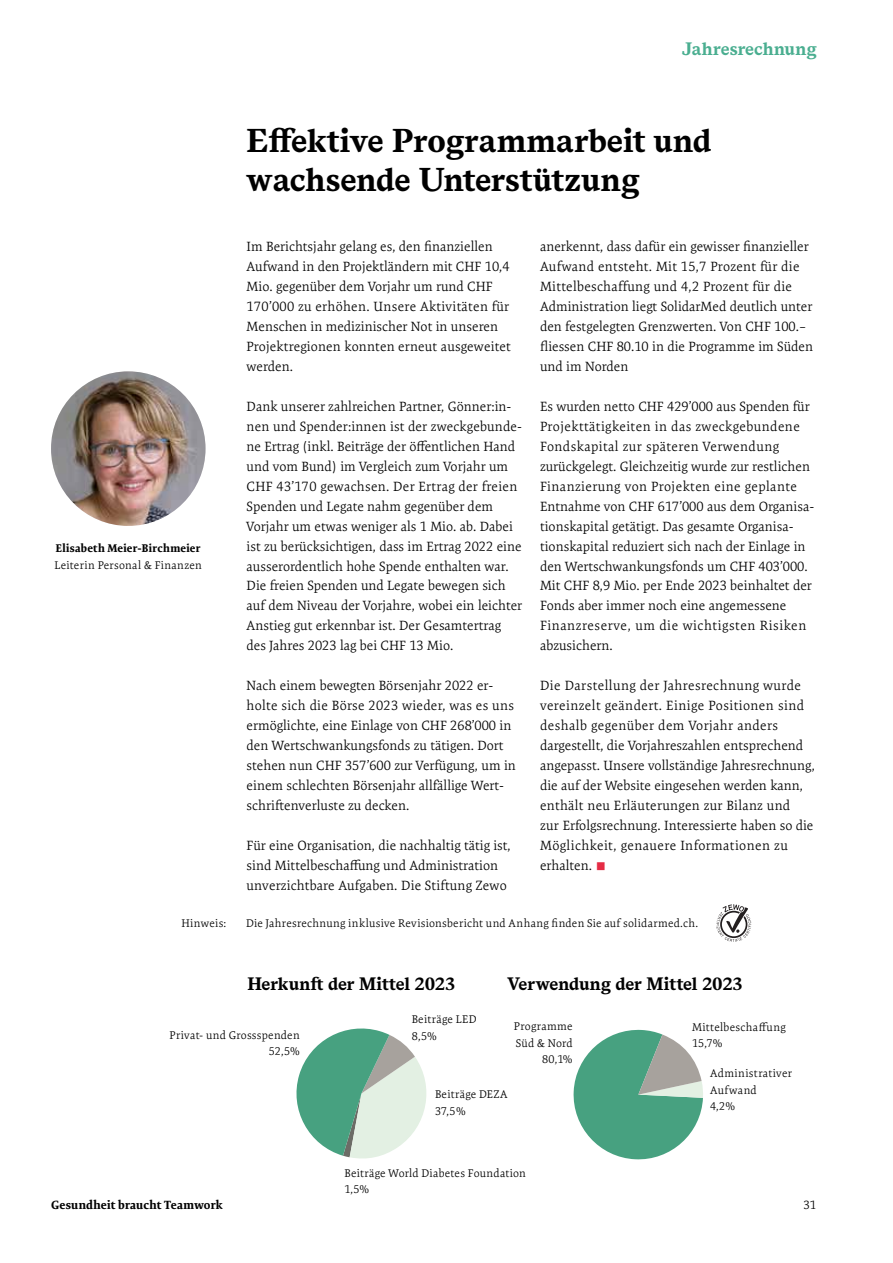
<style>
.page{position:relative;width:893px;height:1263px;background:#fff}
.page>*{position:absolute;margin:0;border:0;box-sizing:border-box;transform-origin:0 0}
.t1{font:700 33px/39.9px "Messina Serif";letter-spacing:-.005em;color:#000}
.t2{font:700 18px "Messina Serif";letter-spacing:-.01em;color:#000}
.t3{font:700 18px "Messina Serif";color:#4aae90}
.t4{font:300 13.5px/20px "Expo Serif Pro";color:#000}
.t5{font:700 12px "Expo Serif Pro";letter-spacing:.01em;color:#000}
.t6{font:300 12px "Expo Serif Pro";color:#000}
.t7{font:300 11.25px/16.5px "Expo Serif Pro";letter-spacing:.025em;color:#000}
.t8{font:700 11.25px "Expo Serif Pro";letter-spacing:.025em;color:#000}
.s1{font-family:"Minion Pro";font-weight:400;font-size:27px;color:#e52c45}
</style>
<div class="page">
<img style="left:51px;top:371px;width:155px;height:155px;border-radius:77px">
<svg style="left:716px;top:904px;width:35px;height:38px"></svg>
<svg style="left:296px;top:1028px;width:130px;height:131px"></svg>
<svg style="left:573px;top:1029px;width:130px;height:131px"></svg>
<h2 class="t3" style="left:682px;top:35px;width:136px">Jahresrechnung</h2>
<p class="t8" style="left:56px;top:541px;width:146px">Elisabeth Meier-Birchmeier</p>
<p class="t7" style="left:55px;top:556px;width:149px">Leiterin Personal &amp; Finanzen</p>
<h1 class="t1" style="left:247px;top:120px;width:466px">Effektive Programmarbeit und wachsende Unterstützung</h1>
<p class="t4" style="left:247px;top:237px;width:266px">Im Berichtsjahr gelang es, den finanziellen Aufwand in den Projektländern mit CHF 10,4<br>Mio. gegenüber dem Vorjahr um rund CHF 170’000 zu erhöhen. Unsere Aktivitäten für Menschen in medizinischer Not in unseren Projektregionen konnten erneut ausgeweitet werden.</p>
<p class="t4" style="left:247px;top:396px;width:277px">Dank unserer zahlreichen Partner, Gönner:in&shy;nen und Spender:innen ist der zweckgebunde&shy;ne Ertrag (inkl. Beiträge der öffentlichen Hand und vom Bund) im Vergleich zum Vorjahr um CHF 43’170 gewachsen. Der Ertrag der freien Spenden und Legate nahm gegenüber dem Vorjahr um etwas weniger als 1 Mio. ab. Dabei ist zu berücksichtigen, dass im Ertrag 2022 eine ausserordentlich hohe Spende enthalten war.<br>Die freien Spenden und Legate bewegen sich auf dem Niveau der Vorjahre, wobei ein leichter Anstieg gut erkennbar ist. Der Gesamtertrag des Jahres 2023 lag bei CHF 13 Mio.</p>
<p class="t4" style="left:247px;top:676px;width:271px">Nach einem bewegten Börsenjahr 2022 er&shy;holte sich die Börse 2023 wieder, was es uns ermöglichte, eine Einlage von CHF 268’000 in den Wertschwankungsfonds zu tätigen. Dort stehen nun CHF 357’600 zur Verfügung, um in einem schlechten Börsenjahr allfällige Wert&shy;schriftenverluste zu decken.</p>
<p class="t4" style="left:247px;top:835px;width:266px">Für eine Organisation, die nachhaltig tätig ist, sind Mittelbeschaffung und Administration unverzichtbare Aufgaben. Die Stiftung Zewo</p>
<p class="t4" style="left:540px;top:237px;width:275px">anerkennt, dass dafür ein gewisser finanzieller Aufwand entsteht. Mit 15,7 Prozent für die Mittelbeschaffung und 4,2 Prozent für die Administration liegt SolidarMed deutlich unter den festgelegten Grenzwerten. Von CHF 100.– fliessen CHF 80.10 in die Programme im Süden und im Norden</p>
<p class="t4" style="left:540px;top:396px;width:276px">Es wurden netto CHF 429’000 aus Spenden für Projekttätigkeiten in das zweckgebundene Fondskapital zur späteren Verwendung zurückgelegt. Gleichzeitig wurde zur restlichen Finanzierung von Projekten eine geplante Entnahme von CHF 617’000 aus dem Organisa&shy;tionskapital getätigt. Das gesamte Organisa&shy;tionskapital reduziert sich nach der Einlage in den Wertschwankungsfonds um CHF 403’000.<br>Mit CHF 8,9 Mio. per Ende 2023 beinhaltet der Fonds aber immer noch eine angemessene Finanzreserve, um die wichtigsten Risiken abzusichern.</p>
<p class="t4" style="left:540px;top:676px;width:277px">Die Darstellung der Jahresrechnung wurde vereinzelt geändert. Einige Positionen sind deshalb gegenüber dem Vorjahr anders dargestellt, die Vorjahreszahlen entsprechend angepasst. Unsere vollständige Jahresrechnung, die auf der Website eingesehen werden kann, enthält neu Erläuterungen zur Bilanz und<br>zur Erfolgsrechnung. Interessierte haben so die Möglichkeit, genauere Informationen zu erhalten. <span class="s1">■</span></p>
<p class="t7" style="left:181px;top:915px;width:46px">Hinweis:</p>
<p class="t7" style="left:246px;top:915px;width:454px">Die Jahresrechnung inklusive Revisionsbericht und Anhang finden Sie auf solidarmed.ch.</p>
<h2 class="t2" style="left:247px;top:970px;width:209px">Herkunft der Mittel 2023</h2>
<h2 class="t2" style="left:507px;top:970px;width:237px">Verwendung der Mittel 2023</h2>
<p class="t7" style="left:514px;top:1018px;width:60px;text-align:right">Programme<br>Süd &amp; Nord<br>80,1%</p>
<p class="t7" style="left:710px;top:1065px;width:83px">Administrativer<br>Aufwand<br>4,2%</p>
<p class="t7" style="left:412px;top:1011px;width:66px">Beiträge LED<br>8,5%</p>
<p class="t7" style="left:170px;top:1027px;width:132px;text-align:right">Privat- und Grossspenden<br>52,5%</p>
<p class="t7" style="left:692px;top:1018px;width:95px">Mittelbeschaffung<br>15,7%</p>
<p class="t7" style="left:435px;top:1086px;width:74px">Beiträge DEZA<br>37,5%</p>
<p class="t7" style="left:344px;top:1165px;width:183px">Beiträge World Diabetes Foundation<br>1,5%</p>
<p class="t5" style="left:51px;top:1197px;width:173px">Gesundheit braucht Teamwork</p>
<p class="t6" style="left:803px;top:1198px;width:14px">31</p>
</div>
